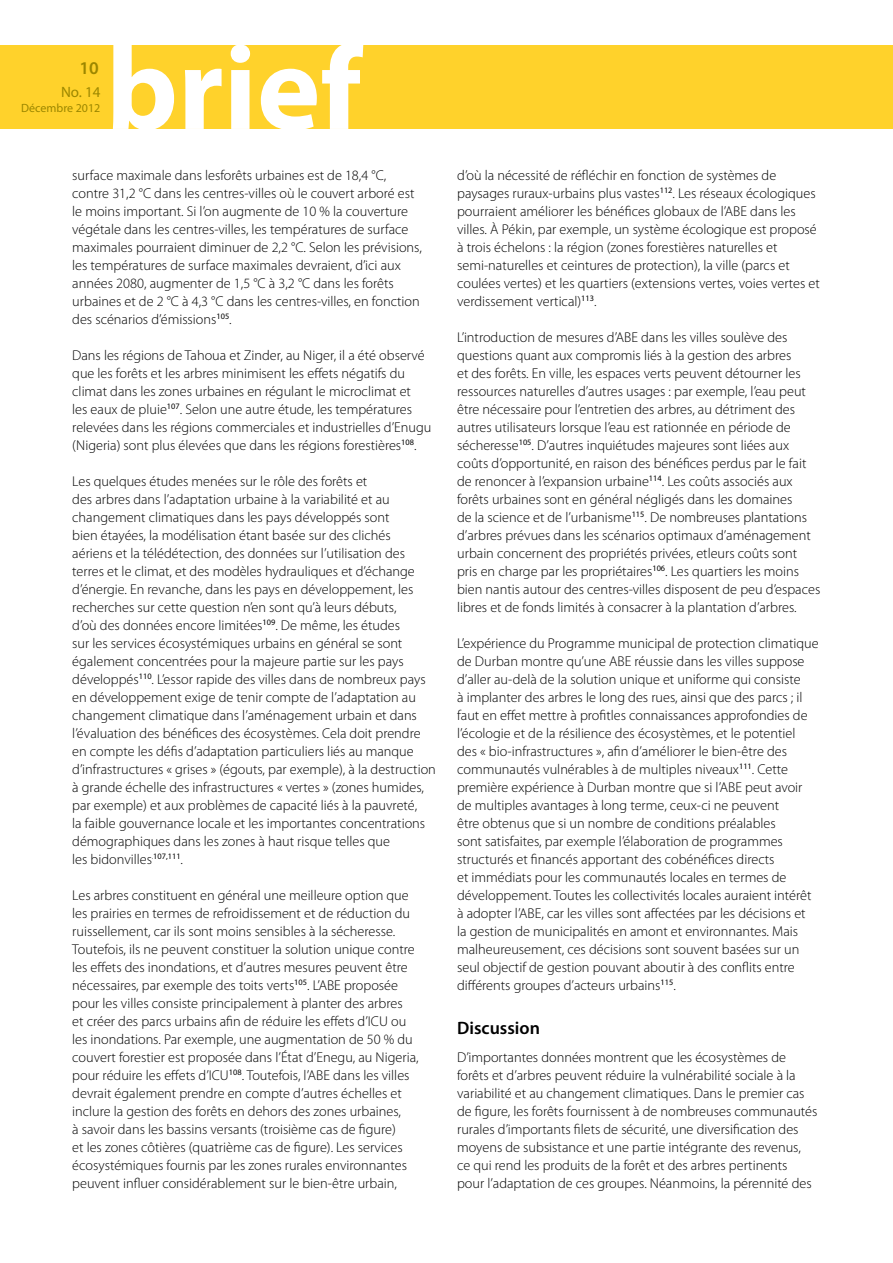
<style>
.page{position:relative;width:893px;height:1263px;background:#fff}
.page>*{position:absolute;margin:0;border:0;box-sizing:border-box;transform-origin:0 0}
.t1{font:600 18px "Myriad Pro";color:#000}
.t2{font:600 18px "Myriad Pro";color:#9c8700}
.t3{font:15px "Myriad Pro";color:#9c8700}
.t4{font:300 14.25px/18px "Myriad Pro";color:#000}
.t5{font:12px "Myriad Pro";color:#9c8700}
</style>
<div class="page">
<div style="left:0;top:45px;width:893px;height:84px;background:#ffd22b"></div>
<svg style="left:113px;top:45px;width:250px;height:84px"></svg>
<p class="t2" style="left:79px;top:57px;width:21px">10</p>
<p class="t3" style="left:61px;top:83px;width:41px">No. 14</p>
<p class="t5" style="left:21px;top:101px;width:81px">Décembre 2012</p>
<p class="t4" style="left:72px;top:166px;width:351px">surface maximale dans lesforêts urbaines est de 18,4 °C, contre 31,2 °C dans les centres-villes où le couvert arboré est le moins important. Si l’on augmente de 10 % la couverture végétale dans les centres-villes, les températures de surface maximales pourraient diminuer de 2,2 °C. Selon les prévisions, les températures de surface maximales devraient, d’ici aux années 2080, augmenter de 1,5 °C à 3,2 °C dans les forêts urbaines et de 2 °C à 4,3 °C dans les centres-villes, en fonction des scénarios d’émissions<sup>105</sup>.</p>
<p class="t4" style="left:72px;top:346px;width:361px">Dans les régions de Tahoua et Zinder, au Niger, il a été observé que les forêts et les arbres minimisent les effets négatifs du climat dans les zones urbaines en régulant le microclimat et<br>les eaux de pluie<sup>107</sup>. Selon une autre étude, les températures relevées dans les régions commerciales et industrielles d’Enugu (Nigeria) sont plus élevées que dans les régions forestières<sup>108</sup>.</p>
<p class="t4" style="left:72px;top:472px;width:365px">Les quelques études menées sur le rôle des forêts et<br>des arbres dans l’adaptation urbaine à la variabilité et au changement climatiques dans les pays développés sont<br>bien étayées, la modélisation étant basée sur des clichés<br>aériens et la télédétection, des données sur l’utilisation des terres et le climat, et des modèles hydrauliques et d’échange d’énergie. En revanche, dans les pays en développement, les recherches sur cette question n’en sont qu’à leurs débuts,<br>d’où des données encore limitées<sup>109</sup>. De même, les études<br>sur les services écosystémiques urbains en général se sont également concentrées pour la majeure partie sur les pays développés<sup>110</sup>. L’essor rapide des villes dans de nombreux pays en développement exige de tenir compte de l’adaptation au changement climatique dans l’aménagement urbain et dans l’évaluation des bénéfices des écosystèmes. Cela doit prendre en compte les défis d’adaptation particuliers liés au manque d’infrastructures « grises » (égouts, par exemple), à la destruction à grande échelle des infrastructures « vertes » (zones humides, par exemple) et aux problèmes de capacité liés à la pauvreté,<br>la faible gouvernance locale et les importantes concentrations démographiques dans les zones à haut risque telles que<br>les bidonvilles<sup>.</sup><sup>107,111</sup>.</p>
<p class="t4" style="left:72px;top:886px;width:348px">Les arbres constituent en général une meilleure option que les prairies en termes de refroidissement et de réduction du ruissellement, car ils sont moins sensibles à la sécheresse.<br>Toutefois, ils ne peuvent constituer la solution unique contre les effets des inondations, et d’autres mesures peuvent être nécessaires, par exemple des toits verts<sup>105</sup>. L’ABE proposée pour les villes consiste principalement à planter des arbres<br>et créer des parcs urbains afin de réduire les effets d’ICU ou les inondations. Par exemple, une augmentation de 50 % du couvert forestier est proposée dans l’État d’Enegu, au Nigeria, pour réduire les effets d’ICU<sup>108</sup>. Toutefois, l’ABE dans les villes devrait également prendre en compte d’autres échelles et inclure la gestion des forêts en dehors des zones urbaines,<br>à savoir dans les bassins versants (troisième cas de figure)<br>et les zones côtières (quatrième cas de figure). Les services écosystémiques fournis par les zones rurales environnantes peuvent influer considérablement sur le bien-être urbain,</p>
<p class="t4" style="left:457px;top:166px;width:364px">d’où la nécessité de réfléchir en fonction de systèmes de paysages ruraux-urbains plus vastes<sup>112</sup>. Les réseaux écologiques pourraient améliorer les bénéfices globaux de l’ABE dans les villes. À Pékin, par exemple, un système écologique est proposé à trois échelons : la région (zones forestières naturelles et semi-naturelles et ceintures de protection), la ville (parcs et coulées vertes) et les quartiers (extensions vertes, voies vertes et verdissement vertical)<sup>113</sup>.</p>
<p class="t4" style="left:457px;top:328px;width:365px">L’introduction de mesures d’ABE dans les villes soulève des questions quant aux compromis liés à la gestion des arbres<br>et des forêts. En ville, les espaces verts peuvent détourner les ressources naturelles d’autres usages : par exemple, l’eau peut être nécessaire pour l’entretien des arbres, au détriment des autres utilisateurs lorsque l’eau est rationnée en période de sécheresse<sup>105</sup>. D’autres inquiétudes majeures sont liées aux coûts d’opportunité, en raison des bénéfices perdus par le fait de renoncer à l’expansion urbaine<sup>114</sup>. Les coûts associés aux forêts urbaines sont en général négligés dans les domaines<br>de la science et de l’urbanisme<sup>115</sup>. De nombreuses plantations d’arbres prévues dans les scénarios optimaux d’aménagement urbain concernent des propriétés privées, etleurs coûts sont pris en charge par les propriétaires<sup>106</sup>. Les quartiers les moins bien nantis autour des centres-villes disposent de peu d’espaces libres et de fonds limités à consacrer à la plantation d’arbres.</p>
<p class="t4" style="left:457px;top:634px;width:363px">L’expérience du Programme municipal de protection climatique de Durban montre qu’une ABE réussie dans les villes suppose d’aller au-delà de la solution unique et uniforme qui consiste<br>à implanter des arbres le long des rues, ainsi que des parcs ; il faut en effet mettre à profitles connaissances approfondies de l’écologie et de la résilience des écosystèmes, et le potentiel des « bio-infrastructures », afin d’améliorer le bien-être des communautés vulnérables à de multiples niveaux<sup>111</sup>. Cette première expérience à Durban montre que si l’ABE peut avoir de multiples avantages à long terme, ceux-ci ne peuvent<br>être obtenus que si un nombre de conditions préalables<br>sont satisfaites, par exemple l’élaboration de programmes structurés et financés apportant des cobénéfices directs<br>et immédiats pour les communautés locales en termes de développement. Toutes les collectivités locales auraient intérêt à adopter l’ABE, car les villes sont affectées par les décisions et la gestion de municipalités en amont et environnantes. Mais malheureusement, ces décisions sont souvent basées sur un seul objectif de gestion pouvant aboutir à des conflits entre différents groupes d’acteurs urbains<sup>115</sup>.</p>
<p class="t1" style="left:457px;top:1016px;width:84px">Discussion</p>
<p class="t4" style="left:457px;top:1048px;width:362px">D’importantes données montrent que les écosystèmes de forêts et d’arbres peuvent réduire la vulnérabilité sociale à la variabilité et au changement climatiques. Dans le premier cas de figure, les forêts fournissent à de nombreuses communautés rurales d’importants filets de sécurité, une diversification des moyens de subsistance et une partie intégrante des revenus, ce qui rend les produits de la forêt et des arbres pertinents pour l’adaptation de ces groupes. Néanmoins, la pérennité des</p>
</div>
